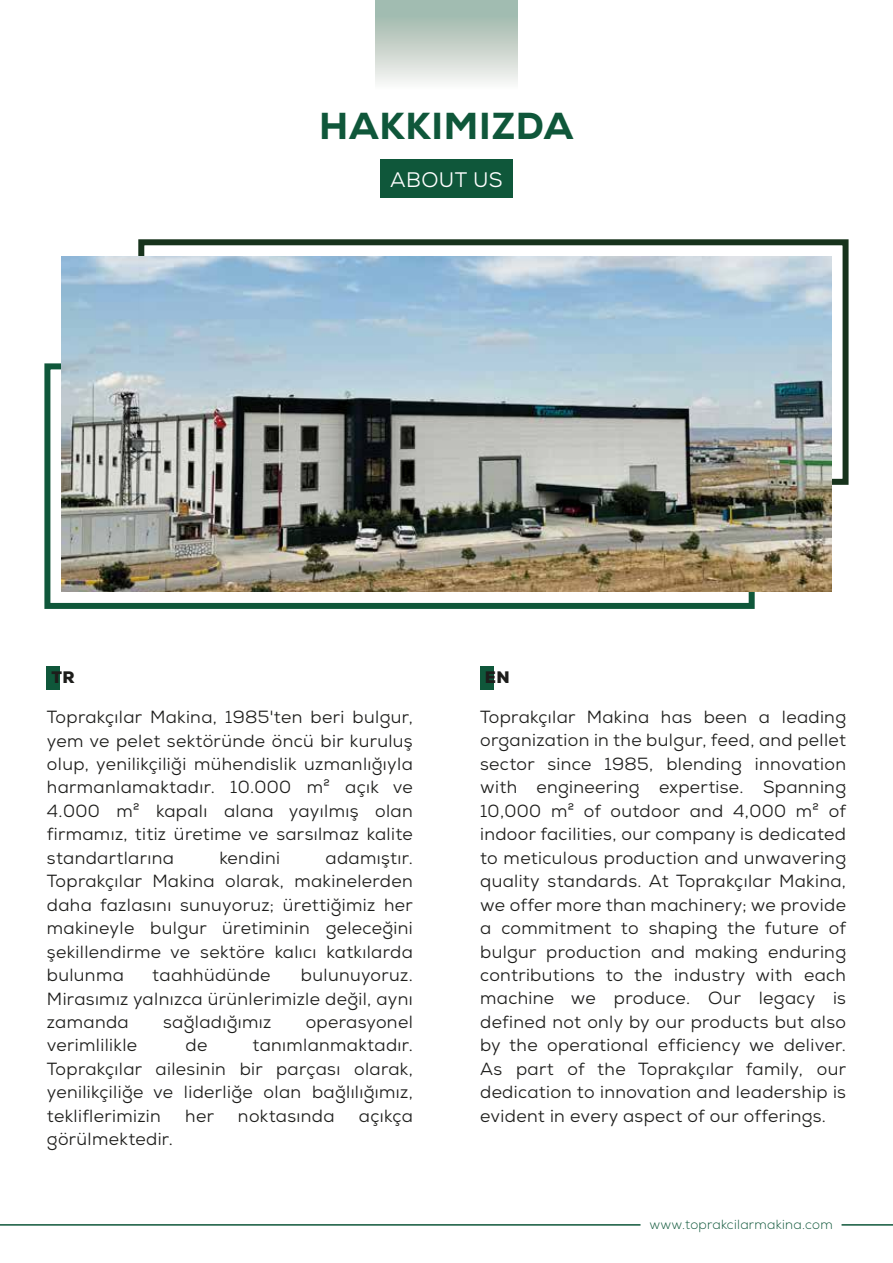
<style>
.page{position:relative;width:893px;height:1263px;background:#fff}
.page>*{position:absolute;margin:0;border:0;box-sizing:border-box;transform-origin:0 0}
.t1{font:800 37.5px "Nexa";letter-spacing:.02em;color:#0f573a}
.t2{font:21px "Nexa";letter-spacing:.02em;color:#fff}
.t3{font:17.55px/23.4px "Nexa";letter-spacing:.02em;color:#1d1d1b;text-align:justify}
.t4{font:900 16.65px "Nexa";color:#1d1d1b}
.t5{font:300 13.2px "Nexa";letter-spacing:.02em;color:#0f573a}
</style>
<div class="page">
<div style="left:138px;top:239px;width:710px;height:246px;border:6px solid #17331c"></div>
<div style="left:44px;top:363px;width:711px;height:246px;border:6px solid #0f573a"></div>
<hr style="left:0;top:1224px;width:640px;height:1px;background:#0f573a">
<hr style="left:841px;top:1224px;width:52px;height:1px;background:#0f573a">
<img style="left:62px;top:256px;width:769px;height:336px">
<div style="left:47px;top:666px;width:13px;height:23px;background:#0f573a"></div>
<div style="left:480px;top:666px;width:13px;height:23px;background:#0f573a"></div>
<svg style="left:376px;top:0;width:141px;height:198px"></svg>
<div style="left:380px;top:159px;width:133px;height:38px;background:#0f573a"></div>
<h1 class="t1" style="left:319px;top:102px;width:256px">HAKKIMIZDA</h1>
<p class="t2" style="left:390px;top:166px;width:114px">ABOUT US</p>
<p class="t4" style="left:52px;top:667px;width:25px">TR</p>
<p class="t4" style="left:485px;top:667px;width:26px">EN</p>
<p class="t3" style="left:47px;top:705px;width:367px">Toprakçılar Makina, 1985'ten beri bulgur, yem ve pelet sektöründe öncü bir kuruluş olup, yenilikçiliği mühendislik uzmanlığıyla harmanlamaktadır. 10.000 m² açık ve 4.000 m² kapalı alana yayılmış olan firmamız, titiz üretime ve sarsılmaz kalite standartlarına</p>
<p class="t3" style="left:219px;top:846px;width:62px">kendini</p>
<p class="t3" style="left:47px;top:846px;width:367px;text-indent:279px">adamıştır.<br>Toprakçılar Makina olarak, makinelerden daha fazlasını sunuyoruz; ürettiğimiz her makineyle bulgur üretiminin geleceğini şekillendirme ve sektöre kalıcı katkılarda bulunma</p>
<p class="t3" style="left:152px;top:963px;width:120px">taahhüdünde</p>
<p class="t3" style="left:47px;top:963px;width:367px;text-indent:254px">bulunuyoruz.<br>Mirasımız yalnızca ürünlerimizle değil, aynı zamanda</p>
<p class="t3" style="left:163px;top:1010px;width:110px">sağladığımız</p>
<p class="t3" style="left:306px;top:1010px;width:109px">operasyonel</p>
<p class="t3" style="left:47px;top:1034px;width:92px">verimlilikle</p>
<p class="t3" style="left:186px;top:1034px;width:23px">de</p>
<p class="t3" style="left:47px;top:1034px;width:367px;text-indent:206px">tanımlanmaktadır.<br>Toprakçılar ailesinin bir parçası olarak, yenilikçiliğe ve liderliğe olan bağlılığımız, tekliflerimizin</p>
<p class="t3" style="left:185px;top:1104px;width:30px">her</p>
<p class="t3" style="left:238px;top:1104px;width:98px">noktasında</p>
<p class="t3" style="left:359px;top:1104px;width:55px">açıkça</p>
<p class="t3" style="left:47px;top:1127px;width:128px">görülmektedir.</p>
<p class="t3" style="left:480px;top:705px;width:367px">Toprakçılar Makina has been a leading organization in the bulgur, feed, and pellet sector since 1985, blending innovation with engineering expertise. Spanning 10,000 m² of outdoor and 4,000 m² of indoor facilities, our company is dedicated to meticulous production and unwavering quality standards. At Toprakçılar Makina, we offer more than machinery; we provide a commitment to shaping the future of bulgur production and making enduring contributions to the industry with each machine we produce. Our legacy is defined not only by our products but also by the operational efficiency we deliver.<br>As part of the Toprakçılar family, our dedication to innovation and leadership is evident in every aspect of our offerings.</p>
<p class="t5" style="left:649px;top:1216px;width:185px">www.toprakcilarmakina.com</p>
</div>
